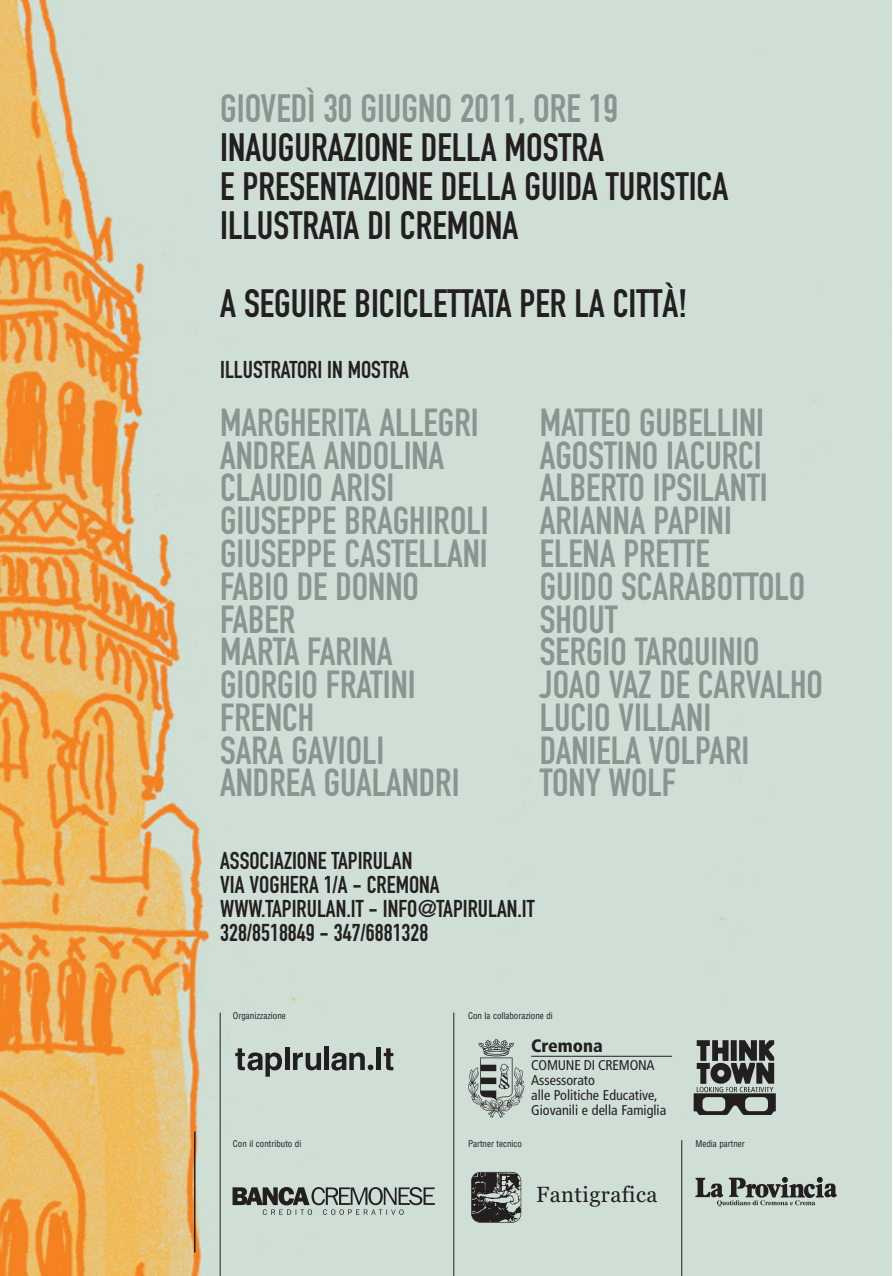
<style>
.page{position:relative;width:893px;height:1276px;background:#fff}
.page>*{position:absolute;margin:0;border:0;box-sizing:border-box;transform-origin:0 0}
.t1{font:39px/39px "DIN Engschrift Alternate";color:#231f20}
.t2{font:39px "DIN Engschrift Alternate";color:#89958f}
.t3{font:38.7px/32.7px "DIN Engschrift Alternate";color:#89958f}
.t4{font:24px/24px "DIN Engschrift Alternate";color:#231f20}
.t5{font:21.9px "Georgia";letter-spacing:.02em;color:#231f20}
.t6{font:900 condensed 18px "Frutiger";color:#231f20}
.t7{font:condensed 14.1px/15px "Frutiger";color:#231f20}
.t8{font:condensed 9px "Helvetica";color:#231f20}
</style>
<div class="page">
<img style="left:0;top:1px;width:891px;height:1275px">
<svg style="left:467px;top:1039px;width:57px;height:79px;background:#a6b2aa"></svg>
<img style="left:693px;top:1036px;width:85px;height:82px">
<hr style="left:324px;top:1047px;width:4px;height:23px;background:#231f20">
<svg style="left:331px;top:1047px;width:62px;height:23px"></svg>
<svg style="left:235px;top:1046px;width:86px;height:30px;background:#919a94"></svg>
<svg style="left:695px;top:1177px;width:142px;height:29px;background:#939c96"></svg>
<hr style="left:531px;top:1055px;width:141px;height:1px;background:#231f20">
<hr style="left:194px;top:1131px;width:1px;height:121px;background:#231f20">
<hr style="left:681px;top:1140px;width:1px;height:136px;background:#231f20">
<hr style="left:220px;top:1012px;width:1px;height:264px;background:#231f20">
<hr style="left:453px;top:1012px;width:1px;height:264px;background:#231f20">
<svg style="left:233px;top:1187px;width:202px;height:28px;background:#959e98"></svg>
<img style="left:471px;top:1172px;width:50px;height:50px;border-radius:9px">
<div style="left:471px;top:1172px;width:50px;height:50px;border:1px solid #231f20;border-radius:9px"></div>
<p class="t2" style="left:220px;top:94px;width:399px">GIOVEDÌ 30 GIUGNO 2011, ORE 19</p>
<p class="t1" style="left:220px;top:131px;width:510px">INAUGURAZIONE DELLA MOSTRA<br>E PRESENTAZIONE DELLA GUIDA TURISTICA<br>ILLUSTRATA DI CREMONA</p>
<p class="t1" style="left:220px;top:287px;width:469px">A SEGUIRE BICICLETTATA PER LA CITTÀ!</p>
<p class="t4" style="left:220px;top:360px;width:190px">ILLUSTRATORI IN MOSTRA</p>
<p class="t3" style="left:220px;top:410px;width:270px">MARGHERITA ALLEGRI<br>ANDREA ANDOLINA<br>CLAUDIO ARISI<br>GIUSEPPE BRAGHIROLI<br>GIUSEPPE CASTELLANI<br>FABIO DE DONNO<br>FABER<br>MARTA FARINA<br>GIORGIO FRATINI<br>FRENCH<br>SARA GAVIOLI<br>ANDREA GUALANDRI</p>
<p class="t3" style="left:540px;top:410px;width:284px">MATTEO GUBELLINI<br>AGOSTINO IACURCI<br>ALBERTO IPSILANTI<br>ARIANNA PAPINI<br>ELENA PRETTE<br>GUIDO SCARABOTTOLO<br>SHOUT<br>SERGIO TARQUINIO<br>JOAO VAZ DE CARVALHO<br>LUCIO VILLANI<br>DANIELA VOLPARI<br>TONY WOLF</p>
<p class="t4" style="left:220px;top:851px;width:316px">ASSOCIAZIONE TAPIRULAN<br>VIA VOGHERA 1/A - CREMONA<br>WWW.TAPIRULAN.IT - INFO@TAPIRULAN.IT<br>328/8518849 - 347/6881328</p>
<p class="t8" style="left:233px;top:1012px;width:54px">Organizzazione</p>
<p class="t8" style="left:468px;top:1012px;width:86px">Con la collaborazione di</p>
<p class="t6" style="left:531px;top:1038px;width:73px">Cremona</p>
<p class="t7" style="left:531px;top:1059px;width:137px">COMUNE DI CREMONA<br>Assessorato<br>alle Politiche Educative,<br>Giovanili e della Famiglia</p>
<p class="t8" style="left:233px;top:1140px;width:70px">Con il contributo di</p>
<p class="t8" style="left:468px;top:1140px;width:55px">Partner tecnico</p>
<p class="t8" style="left:695px;top:1140px;width:51px">Media partner</p>
<p class="t5" style="left:536px;top:1185px;width:123px">Fantigrafica</p>
</div>
